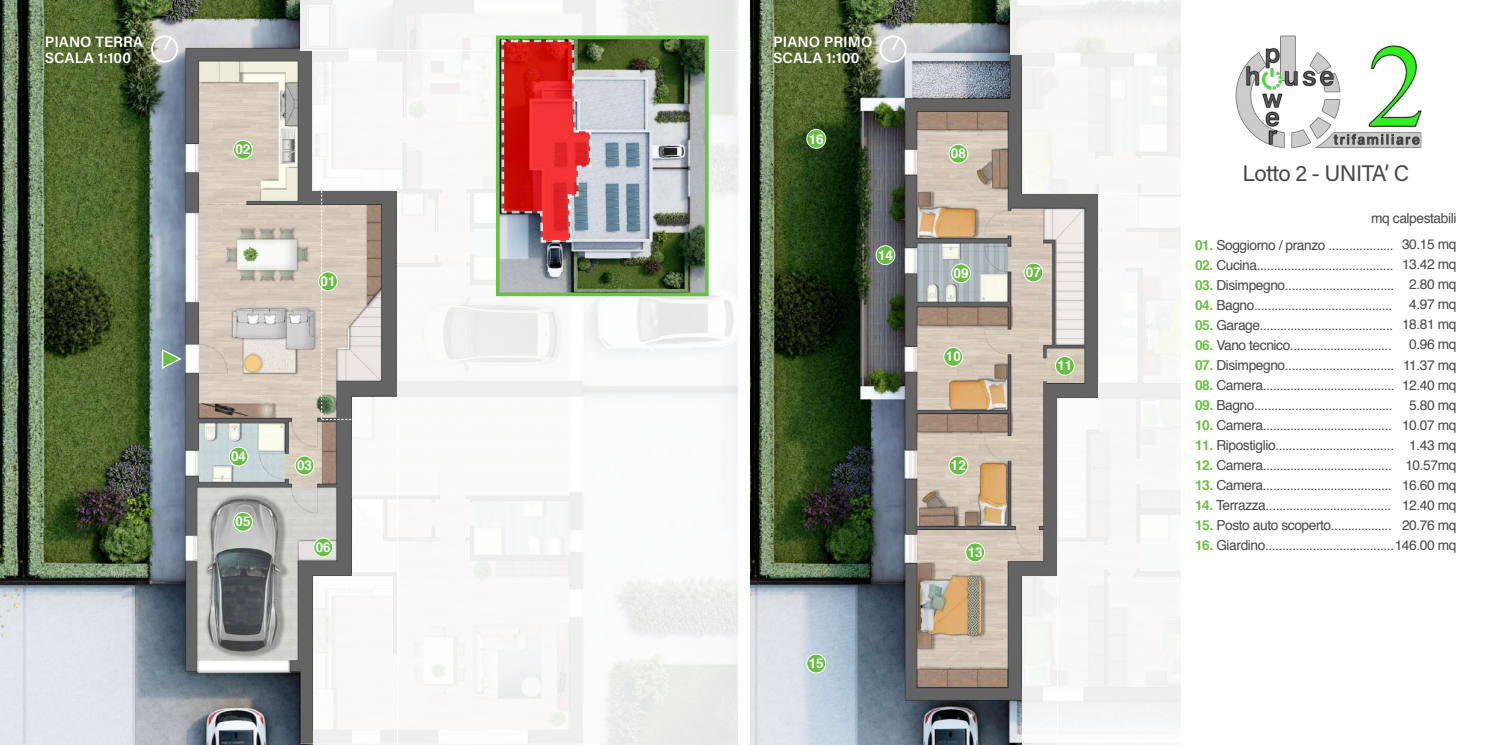
<style>
.page{position:relative;width:1489px;height:745px;background:#fff}
.page>*{position:absolute;margin:0;border:0;box-sizing:border-box;transform-origin:0 0}
.t1{font:22.5px "Acumin Variable Concept";letter-spacing:-.01em;color:#4a4647}
.t2{font:15px/16.2px "Acumin Variable Concept";letter-spacing:.035em;color:#fff}
.t3{font:13.75px/20px "Helvetica";letter-spacing:-.03em;color:#4a4647;text-align:center}
.t4{font:700 13.5px "Helvetica";color:#fff}
.s1{font-weight:700;color:#68bd45}
.s2{font-weight:700;color:#6bc044}
</style>
<div class="page">
<img style="left:0;top:0;width:397px;height:744px">
<img style="left:750px;top:0;width:348px;height:744px">
<img style="left:1235px;top:35px;width:187px;height:114px">
<div style="left:151px;top:35px;width:27px;height:28px;border:2px solid #fff;border-radius:50%"></div>
<svg style="left:162px;top:35px;width:11px;height:18px"></svg>
<div style="left:879px;top:35px;width:27px;height:28px;border:2px solid #fff;border-radius:50%"></div>
<svg style="left:890px;top:35px;width:11px;height:18px"></svg>
<div style="left:295px;top:456px;width:19px;height:18px;background:#68bd45;border-radius:50%"></div>
<div style="left:295px;top:455px;width:19px;height:19px;border:1px solid #fff;border-radius:50%"></div>
<div style="left:234px;top:512px;width:18px;height:19px;background:#68bd45;border-radius:50%"></div>
<div style="left:233px;top:512px;width:19px;height:19px;border:1px solid #fff;border-radius:50%"></div>
<div style="left:314px;top:537px;width:18px;height:19px;background:#68bd45;border-radius:50%"></div>
<div style="left:313px;top:537px;width:20px;height:19px;border:1px solid #fff;border-radius:50%"></div>
<svg style="left:161px;top:348px;width:21px;height:21px"></svg>
<svg style="left:318px;top:272px;width:19px;height:18px"></svg>
<div style="left:318px;top:271px;width:19px;height:20px;border:1px solid #fff;border-radius:50%"></div>
<div style="left:233px;top:140px;width:19px;height:19px;background:#68bd45;border-radius:50%"></div>
<div style="left:233px;top:140px;width:19px;height:19px;border:1px solid #fff;border-radius:50%"></div>
<div style="left:229px;top:447px;width:19px;height:18px;background:#68bd45;border-radius:50%"></div>
<div style="left:229px;top:446px;width:19px;height:20px;border:1px solid #fff;border-radius:50%"></div>
<div style="left:1023px;top:263px;width:19px;height:19px;background:#68bd45;border-radius:50%"></div>
<div style="left:1023px;top:263px;width:19px;height:19px;border:1px solid #fff;border-radius:50%"></div>
<div style="left:943px;top:347px;width:19px;height:19px;background:#68bd45;border-radius:50%"></div>
<div style="left:943px;top:347px;width:19px;height:19px;border:1px solid #fff;border-radius:50%"></div>
<div style="left:965px;top:542px;width:19px;height:19px;background:#68bd45;border-radius:50%"></div>
<div style="left:965px;top:542px;width:19px;height:19px;border:1px solid #fff;border-radius:50%"></div>
<div style="left:876px;top:245px;width:18px;height:19px;background:#68bd45;border-radius:50%"></div>
<div style="left:875px;top:245px;width:20px;height:19px;border:1px solid #fff;border-radius:50%"></div>
<div style="left:806px;top:653px;width:19px;height:19px;background:#68bd45;border-radius:50%"></div>
<div style="left:806px;top:653px;width:19px;height:19px;border:1px solid #fff;border-radius:50%"></div>
<div style="left:806px;top:129px;width:19px;height:19px;background:#68bd45;border-radius:50%"></div>
<div style="left:806px;top:129px;width:19px;height:19px;border:1px solid #fff;border-radius:50%"></div>
<div style="left:948px;top:456px;width:19px;height:18px;background:#68bd45;border-radius:50%"></div>
<div style="left:948px;top:455px;width:19px;height:20px;border:1px solid #fff;border-radius:50%"></div>
<div style="left:1055px;top:356px;width:19px;height:19px;background:#68bd45;border-radius:50%"></div>
<div style="left:1055px;top:356px;width:19px;height:19px;border:1px solid #fff;border-radius:50%"></div>
<div style="left:948px;top:144px;width:19px;height:19px;background:#68bd45;border-radius:50%"></div>
<div style="left:948px;top:144px;width:19px;height:19px;border:1px solid #fff;border-radius:50%"></div>
<div style="left:951px;top:264px;width:19px;height:18px;background:#68bd45;border-radius:50%"></div>
<div style="left:951px;top:263px;width:19px;height:20px;border:1px solid #fff;border-radius:50%"></div>
<svg style="left:321px;top:191px;width:53px;height:229px"></svg>
<svg style="left:313px;top:51px;width:425px;height:140px"></svg>
<div style="left:300px;top:0;width:438px;height:51px;background:linear-gradient(to right,#faf9fa,#edefeb)"></div>
<div style="left:313px;top:576px;width:39px;height:168px;background:#faf9f8"></div>
<div style="left:352px;top:397px;width:45px;height:347px;background:#fff"></div>
<div style="left:1021px;top:0;width:159px;height:193px;background:#f7f7f6"></div>
<div style="left:1010px;top:0;width:11px;height:54px;background:#efefef"></div>
<div style="left:1098px;top:193px;width:82px;height:205px;background:#faf9f7"></div>
<div style="left:1022px;top:575px;width:35px;height:169px;background:#f6f7f4"></div>
<div style="left:1057px;top:398px;width:123px;height:346px;background:#faf8f7"></div>
<img style="left:501px;top:40px;width:202px;height:251px">
<div style="left:496px;top:35px;width:212px;height:261px;border:4px solid #6ac045"></div>
<svg style="left:500px;top:38px;width:92px;height:206px"></svg>
<p class="t2" style="left:45px;top:33px;width:99px">PIANO TERRA<br>SCALA 1:100</p>
<p class="t4" style="left:235px;top:141px;width:17px">02</p>
<p class="t4" style="left:320px;top:272px;width:17px">01</p>
<p class="t4" style="left:231px;top:447px;width:17px">04</p>
<p class="t4" style="left:235px;top:512px;width:17px">05</p>
<p class="t4" style="left:297px;top:456px;width:17px">03</p>
<p class="t4" style="left:316px;top:538px;width:17px">06</p>
<p class="t2" style="left:773px;top:33px;width:100px">PIANO PRIMO<br>SCALA 1:100</p>
<p class="t4" style="left:808px;top:130px;width:17px">16</p>
<p class="t4" style="left:878px;top:246px;width:17px">14</p>
<p class="t4" style="left:808px;top:654px;width:17px">15</p>
<p class="t4" style="left:950px;top:145px;width:17px">08</p>
<p class="t4" style="left:953px;top:264px;width:17px">09</p>
<p class="t4" style="left:945px;top:348px;width:17px">10</p>
<p class="t4" style="left:950px;top:456px;width:17px">12</p>
<p class="t4" style="left:967px;top:543px;width:17px">13</p>
<p class="t4" style="left:1025px;top:263px;width:17px">07</p>
<p class="t4" style="left:1057px;top:356px;width:17px">11</p>
<h1 class="t1" style="left:1242px;top:158px;width:168px">Lotto 2 - UNITA’ C</h1>
<p class="t3" style="left:1371px;top:208px;width:87px">mq calpestabili</p>
<p class="t3" style="left:1194px;top:235px;width:200px"><span class="s1">01.</span> Soggiorno / pranzo ...................</p>
<p class="t3" style="left:1194px;top:255px;width:200px"><span class="s2">02.</span> Cucina........................................</p>
<p class="t3" style="left:1194px;top:275px;width:201px"><span class="s2">03.</span> Disimpegno................................</p>
<p class="t3" style="left:1194px;top:295px;width:199px"><span class="s2">04.</span> Bagno.........................................</p>
<p class="t3" style="left:1194px;top:315px;width:200px"><span class="s2">05.</span> Garage.......................................</p>
<p class="t3" style="left:1194px;top:335px;width:198px"><span class="s2">06.</span> Vano tecnico..............................</p>
<p class="t3" style="left:1194px;top:355px;width:201px"><span class="s2">07.</span> Disimpegno................................</p>
<p class="t3" style="left:1194px;top:375px;width:201px"><span class="s2">08.</span> Camera.......................................</p>
<p class="t3" style="left:1194px;top:395px;width:199px"><span class="s2">09.</span> Bagno.........................................</p>
<p class="t3" style="left:1194px;top:415px;width:198px"><span class="s2">10.</span> Camera......................................</p>
<p class="t3" style="left:1194px;top:436px;width:201px"><span class="s2">11.</span> Ripostiglio...................................</p>
<p class="t3" style="left:1194px;top:455px;width:198px"><span class="s2">12.</span> Camera......................................</p>
<p class="t3" style="left:1194px;top:475px;width:198px"><span class="s2">13.</span> Camera......................................</p>
<p class="t3" style="left:1194px;top:495px;width:198px"><span class="s2">14.</span> Terrazza.....................................</p>
<p class="t3" style="left:1194px;top:515px;width:198px"><span class="s2">15.</span> Posto auto scoperto..................</p>
<p class="t3" style="left:1194px;top:534px;width:263px"><span class="s2">16.</span> Giardino......................................146.00 mq</p>
<p class="t3" style="left:1401px;top:234px;width:56px">30.15 mq<br>13.42 mq<br>2.80 mq<br>4.97 mq<br>18.81 mq<br>0.96 mq<br>11.37 mq<br>12.40 mq<br>5.80 mq<br>10.07 mq<br>1.43 mq<br>10.57mq<br>16.60 mq<br>12.40 mq<br>20.76 mq</p>
</div>
